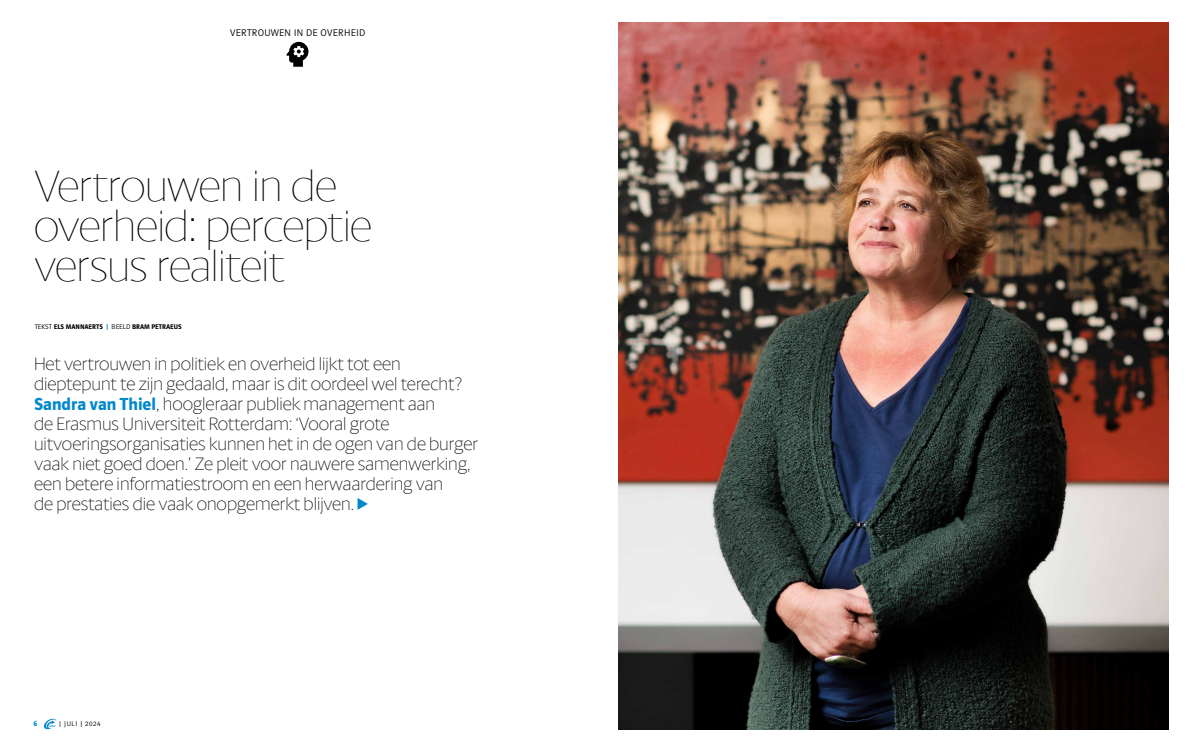
<style>
.page{position:relative;width:1191px;height:752px;background:#fff}
.page>*{position:absolute;margin:0;border:0;box-sizing:border-box;transform-origin:0 0}
.t1{font:44px/40px "Berlingske Sans Tn";letter-spacing:-.01em;color:#000}
.t2{font:200 18px/20px "Berlingske Sans";color:#000}
.t3{font:300 10px "UWV Sans 2010";letter-spacing:.03em;color:#000}
.t4{font:700 8px "UWV Sans 2010";color:#0087cc}
.t5{font:700 7px "UWV Sans 2010";letter-spacing:.005em;color:#000}
.t6{font:300 7px "UWV Sans 2010";letter-spacing:.095em;color:#000}
.s1{font-weight:300}
.s2{color:#0087cc}
.s3{font-family:"UWV Sans 2010";font-weight:700;color:#0087cc}
</style>
<div class="page">
<svg style="left:44px;top:718px;width:12px;height:10px"></svg>
<svg style="left:357px;top:498px;width:11px;height:11px"></svg>
<img style="left:618px;top:23px;width:550px;height:706px">
<svg style="left:286px;top:42px;width:22px;height:25px"></svg>
<p class="t3" style="left:230px;top:27px;width:136px">VERTROUWEN IN DE OVERHEID</p>
<h1 class="t1" style="left:34px;top:165px;width:339px">Vertrouwen in de overheid: perceptie versus realiteit</h1>
<p class="t5" style="left:35px;top:323px;width:149px"><span class="s1">TEKST</span> ELS MANNAERTS <span class="s2">|</span> <span class="s1">BEELD</span> BRAM PETRAEUS</p>
<p class="t2" style="left:34px;top:353px;width:445px">Het vertrouwen in politiek en overheid lijkt tot een dieptepunt te zijn gedaald, maar is dit oordeel wel terecht?<br><span class="s3">Sandra van Thiel</span>, hoogleraar publiek management aan<br>de Erasmus Universiteit Rotterdam: ‘Vooral grote uitvoeringsorganisaties kunnen het in de ogen van de burger vaak niet goed doen.’ Ze pleit voor nauwere samenwerking, een betere informatiestroom en een herwaardering van<br>de prestaties die vaak onopgemerkt blijven.</p>
<p class="t4" style="left:34px;top:719px;width:5px">6</p>
<p class="t6" style="left:59px;top:720px;width:43px">| JULI | 2024</p>
</div>
